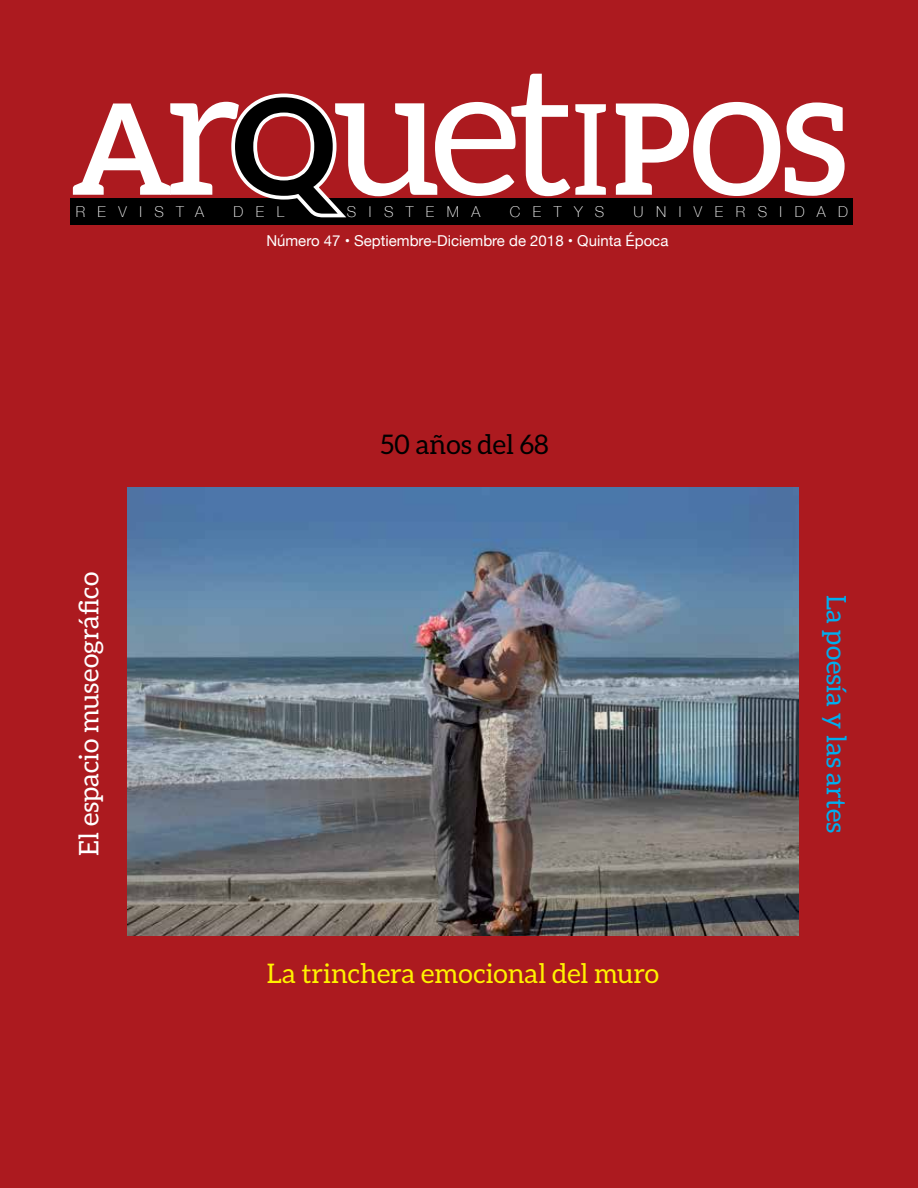
<style>
.page{position:relative;width:918px;height:1188px;background:#ac1a1f}
.page>*{position:absolute;margin:0;border:0;box-sizing:border-box;transform-origin:0 0}
.t1{font:180.45px "Aleo";color:#fff}
.t2{font:27px "Aleo";color:#fff200}
.t3{font:27px "Aleo";color:#fff}
.t4{font:27px "Aleo";color:#00aeef}
.t5{font:27px "Aleo";color:#000}
.t6{font:15px "Helvetica Neue";color:#fff}
.t7{font:100 15px "Helvetica Neue";letter-spacing:.835em;color:#fff}
.s1{font-weight:700;font-size:126.3px}
.s2{font-weight:700;font-size:133.35px;color:#000}
.s3{font-size:126.3px}
</style>
<div class="page">
<div style="left:71px;top:198px;width:782px;height:27px;background:#000"></div>
<svg style="left:231px;top:93px;width:116px;height:125px"></svg>
<img style="left:127px;top:488px;width:672px;height:448px">
<h1 class="t1" style="left:71px;top:29px;width:777px"><span class="s1">a</span>r<span class="s2">Q</span>uet<span class="s3">i</span><span class="s1">p</span>o<span class="s1">s</span></h1>
<p class="t7" style="left:76px;top:200px;width:130px">REVISTA</p>
<p class="t7" style="left:233px;top:200px;width:52px">DEL</p>
<p class="t7" style="left:347px;top:200px;width:135px">SISTEMA</p>
<p class="t7" style="left:510px;top:200px;width:96px">CETYS</p>
<p class="t7" style="left:634px;top:200px;width:216px">UNIVERSIDAD</p>
<p class="t6" style="left:266px;top:230px;width:404px">Número 47 • Septiembre-Diciembre de 2018 • Quinta Época</p>
<h2 class="t3" style="left:74px;top:856px;width:286px;rotate:-90deg">El espacio museográfico</h2>
<h2 class="t5" style="left:380px;top:429px;width:170px">50 años del 68</h2>
<h2 class="t2" style="left:267px;top:958px;width:394px">La trinchera emocional del muro</h2>
<h2 class="t4" style="left:852px;top:595px;width:240px;rotate:90deg">La poesía y las artes</h2>
</div>
